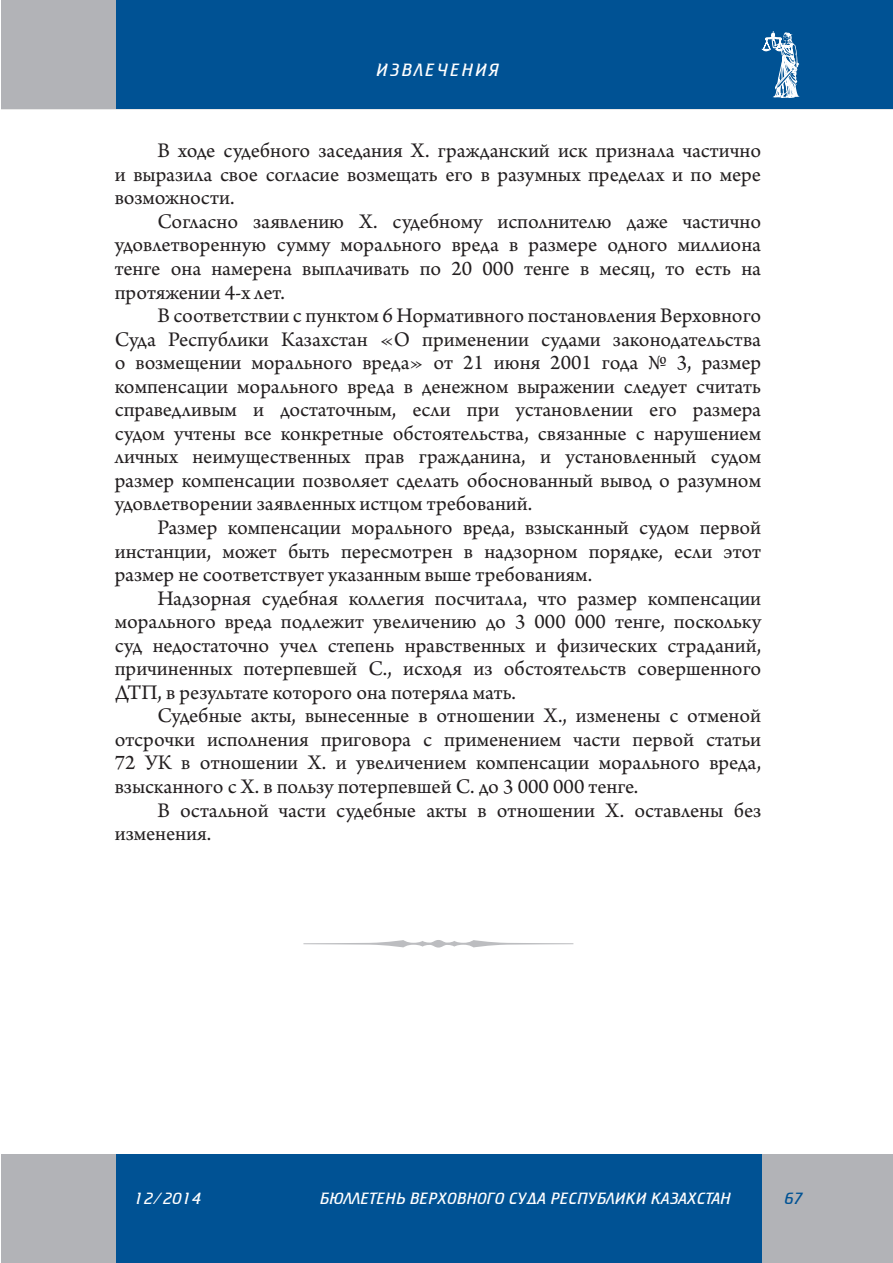
<style>
.page{position:relative;width:893px;height:1263px;background:#fff}
.page>*{position:absolute;margin:0;border:0;box-sizing:border-box;transform-origin:0 0}
.t1{font:21.9px/23.5px "Arno Pro";color:#231f20;text-align:justify}
.t2{font:300 18px "FK Cricket";letter-spacing:.11em;color:#fff}
.t3{font:300 16.5px "FK Cricket";color:#fff}
.t4{font:300 16.5px "FK Cricket";color:#005294}
</style>
<div class="page">
<div style="left:2px;top:1155px;width:114px;height:108px;background:#b2b3b7"></div>
<div style="left:116px;top:1155px;width:647px;height:108px;background:#005294"></div>
<div style="left:763px;top:1155px;width:130px;height:108px;background:#b2b3b7"></div>
<div style="left:2px;top:0;width:114px;height:109px;background:#b2b3b7"></div>
<div style="left:116px;top:0;width:777px;height:109px;background:#005294"></div>
<svg style="left:761px;top:31px;width:39px;height:67px"></svg>
<svg style="left:303px;top:940px;width:270px;height:7px"></svg>
<p class="t2" style="left:377px;top:61px;width:124px">ИЗВЛЕЧЕНИЯ</p>
<p class="t1" style="left:115px;top:140px;width:648px;text-indent:43px">В ходе судебного заседания Х. гражданский иск признала частично и выразила свое согласие возмещать его в разумных пределах и по мере возможности.</p>
<p class="t1" style="left:115px;top:211px;width:648px;text-indent:43px">Согласно заявлению Х. судебному исполнителю даже частично удовлетворенную сумму морального вреда в размере одного миллиона тенге она намерена выплачивать по 20 000 тенге в месяц, то есть на протяжении 4-х лет.</p>
<p class="t1" style="left:115px;top:305px;width:648px;text-indent:43px">В соответствии с пунктом 6 Нормативного постановления Верховного Суда Республики Казахстан «О применении судами законодательства о возмещении морального вреда» от 21 июня 2001 года № 3, размер компенсации морального вреда в денежном выражении следует считать справедливым и достаточным, если при установлении его размера судом учтены все конкретные обстоятельства, связанные с нарушением личных неимущественных прав гражданина, и установленный судом размер компенсации позволяет сделать обоснованный вывод о разумном удовлетворении заявленных истцом требований.</p>
<p class="t1" style="left:115px;top:517px;width:648px;text-indent:43px">Размер компенсации морального вреда, взысканный судом первой инстанции, может быть пересмотрен в надзорном порядке, если этот размер не соответствует указанным выше требованиям.</p>
<p class="t1" style="left:115px;top:587px;width:648px;text-indent:43px">Надзорная судебная коллегия посчитала, что размер компенсации морального вреда подлежит увеличению до 3 000 000 тенге, поскольку суд недостаточно учел степень нравственных и физических страданий, причиненных потерпевшей С., исходя из обстоятельств совершенного ДТП, в результате которого она потеряла мать.</p>
<p class="t1" style="left:115px;top:705px;width:648px;text-indent:43px">Судебные акты, вынесенные в отношении Х., изменены с отменой отсрочки исполнения приговора с применением части первой статьи 72 УК в отношении Х. и увеличением компенсации морального вреда, взысканного с Х. в пользу потерпевшей С. до 3 000 000 тенге.</p>
<p class="t1" style="left:115px;top:799px;width:648px;text-indent:43px">В остальной части судебные акты в отношении Х. оставлены без изменения.</p>
<p class="t3" style="left:134px;top:1191px;width:69px">12/2014</p>
<p class="t3" style="left:320px;top:1190px;width:413px">БЮЛЛЕТЕНЬ ВЕРХОВНОГО СУДА РЕСПУБЛИКИ КАЗАХСТАН</p>
<p class="t4" style="left:784px;top:1190px;width:21px">67</p>
</div>
